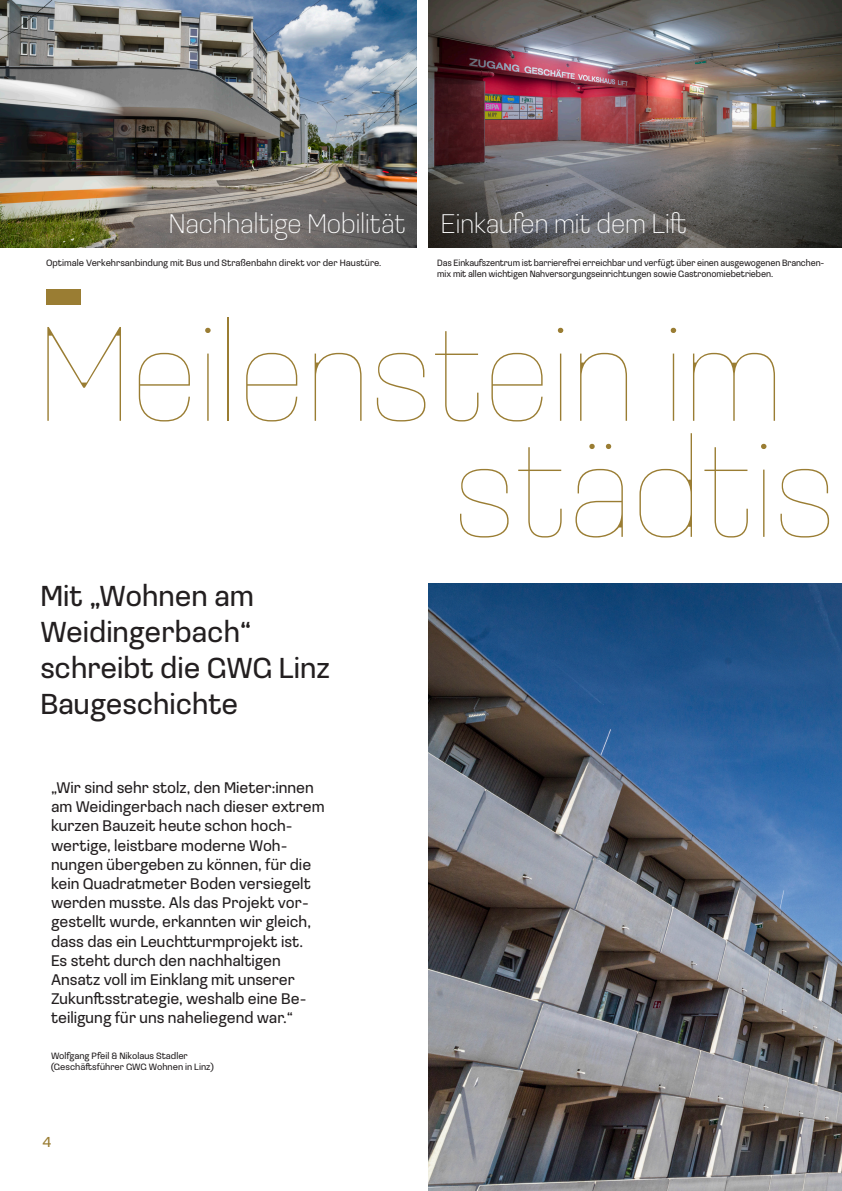
<style>
.page{position:relative;width:842px;height:1191px;background:#fff}
.page>*{position:absolute;margin:0;border:0;box-sizing:border-box;transform-origin:0 0}
.t1{font:100 140px "Loos Normal";color:#9a7d33}
.t2{font:30px "Loos Normal";color:#231f20}
.t3{font:200 28px "Loos Normal";color:#fff}
.t4{font:16px/19.2px "Loos Normal";color:#231f20}
.t5{font:15px "Loos Normal";color:#9a7d33}
.t6{font:9.5px "Loos Normal";letter-spacing:-.01em;color:#231f20}
.t7{font:9.5px "Loos Normal";letter-spacing:-.01em;color:#231f20;scale:.96 1}
</style>
<div class="page">
<img style="left:428px;top:0;width:414px;height:248px">
<img style="left:0;top:0;width:417px;height:248px">
<img style="left:428px;top:583px;width:414px;height:608px">
<div style="left:46px;top:289px;width:34px;height:15px;background:#9a7d33"></div>
<p class="t3" style="left:169px;top:205px;width:238px">Nachhaltige Mobilität</p>
<p class="t3" style="left:441px;top:205px;width:248px">Einkaufen mit dem Lift</p>
<p class="t6" style="left:46px;top:256px;width:337px">Optimale Verkehrsanbindung mit Bus und Straßenbahn direkt vor der Haustüre.</p>
<p class="t7" style="left:437px;top:256px;width:405px">Das Einkaufszentrum ist barrierefrei erreichbar und verfügt über einen ausgewogenen Branchen-</p>
<p class="t6" style="left:437px;top:267px;width:337px">mix mit allen wichtigen Nahversorgungseinrichtungen sowie Gastronomiebetrieben.</p>
<p class="t1" style="left:38px;top:285px;width:748px">Meilenstein im</p>
<p class="t1" style="left:453px;top:401px;width:384px">städtis</p>
<p class="t2" style="left:40px;top:574px;width:215px">Mit „Wohnen am</p>
<p class="t2" style="left:40px;top:610px;width:213px">Weidingerbach“</p>
<p class="t2" style="left:40px;top:646px;width:291px">schreibt die GWG Linz</p>
<p class="t2" style="left:40px;top:682px;width:199px">Baugeschichte</p>
<p class="t4" style="left:51px;top:777px;width:264px">„Wir sind sehr stolz, den Mieter:innen</p>
<p class="t4" style="left:51px;top:796px;width:275px">am Weidingerbach nach dieser extrem kurzen Bauzeit heute schon hoch&shy;wertige, leistbare moderne Woh&shy;nungen übergeben zu können, für die kein Quadratmeter Boden versiegelt werden musste. Als das Projekt vor&shy;gestellt wurde, erkannten wir gleich, dass das ein Leuchtturmprojekt ist.</p>
<p class="t4" style="left:51px;top:950px;width:257px">Es steht durch den nachhaltigen Ansatz voll im Einklang mit unserer Zukunftsstrategie, weshalb eine Be&shy;teiligung für uns naheliegend war.“</p>
<p class="t6" style="left:51px;top:1049px;width:138px">Wolfgang Pfeil &amp; Nikolaus Stadler</p>
<p class="t6" style="left:51px;top:1060px;width:164px">(Geschäftsführer GWG Wohnen in Linz)</p>
<p class="t5" style="left:43px;top:1131px;width:10px">4</p>
</div>
